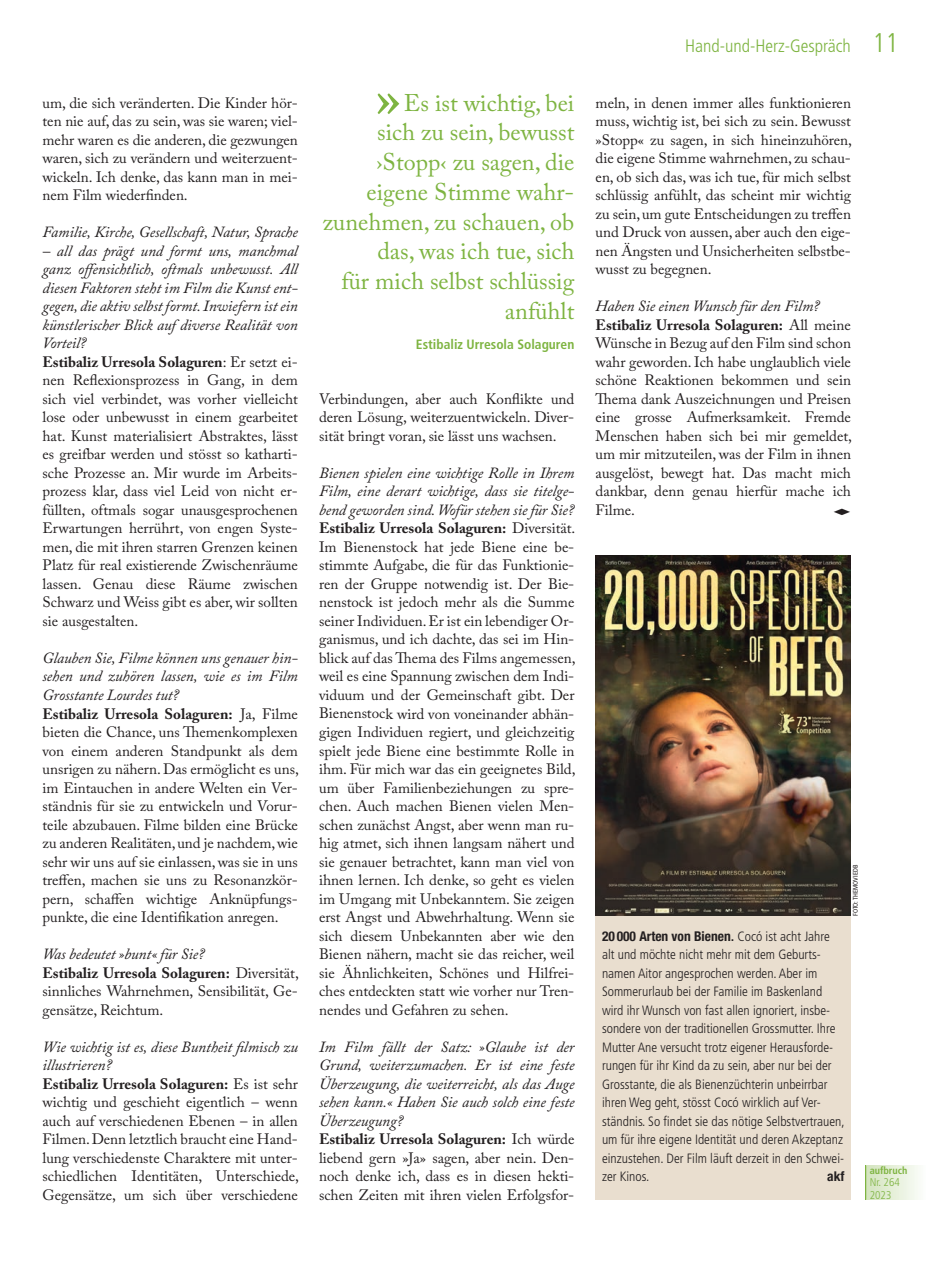
<style>
.page{position:relative;width:936px;height:1276px;background:#fff}
.page>*{position:absolute;margin:0;border:0;box-sizing:border-box;transform-origin:0 0}
.t1{font:62.4px "Adobe Caslon Pro";color:#7eb441}
.t2{font:24px/29.7px "Adobe Caslon Pro";color:#7eb441;text-align:right}
.t3{font:300 condensed 18px "Frutiger LT Std";color:#7eb441}
.t4{font:italic 15.45px/18.5px "Adobe Caslon Pro";letter-spacing:-.005em;color:#231f20;text-align:justify}
.t5{font:15px/18.5px "Adobe Caslon Pro";color:#231f20;text-align:justify}
.t6{font:300 condensed 13.5px/18.5px "Frutiger LT Std";color:#231f20}
.t7{font:700 condensed 13.5px "Helvetica Neue LT Pro";color:#231f20}
.t8{font:700 condensed 13.5px "Frutiger LT Std";color:#7eb441}
.t9{font:300 condensed 11.25px/12.8px "Frutiger LT Std";color:#7eb441}
.t10{font:700 condensed 10.2px "Frutiger LT Std";letter-spacing:-.005em;color:#7eb441}
.t11{font:condensed 6.75px "Frutiger LT Std";color:#231f20}
.s1{font-weight:700}
.s2{font-size:27px}
.s3{font-family:"Frutiger LT Std"}
.s4{font-family:"Frutiger LT Std";font-weight:300}
</style>
<div class="page">
<div style="left:865px;top:1165px;width:60px;height:34px;background:linear-gradient(to right,#d2e3bd,#fbfdf9)"></div>
<hr style="left:865px;top:1165px;width:1px;height:34px;background:#7eb441">
<img style="left:595px;top:555px;width:255px;height:361px">
<div style="left:595px;top:916px;width:255px;height:283px;background:#e9decf"></div>
<p class="t5" style="left:43px;top:93px;width:257px">um, die sich veränderten. Die Kinder hör&shy;ten nie auf, das zu sein, was sie waren; viel&shy;mehr waren es die anderen, die gezwungen waren, sich zu verändern und weiterzuent&shy;wickeln. Ich denke, das kann man in mei&shy;nem Film wiederfinden.</p>
<p class="t4" style="left:43px;top:223px;width:257px">Familie, Kirche, Gesellschaft, Natur, Sprache</p>
<p class="t4" style="left:43px;top:241px;width:257px">– all das prägt und formt uns, manchmal ganz offensichtlich, oftmals unbewusst. All diesen Faktoren steht im Film die Kunst ent&shy;gegen, die aktiv selbst formt. Inwiefern ist ein künstlerischer Blick auf diverse Realität von Vorteil?</p>
<p class="t5" style="left:43px;top:352px;width:257px"><span class="s1">Estibaliz Urresola Solaguren</span>: Er setzt ei&shy;nen Reflexionsprozess in Gang, in dem sich viel verbindet, was vorher vielleicht lose oder unbewusst in einem gearbeitet hat. Kunst materialisiert Abstraktes, lässt es greifbar werden und stösst so katharti&shy;sche Prozesse an. Mir wurde im Arbeits&shy;prozess klar, dass viel Leid von nicht er&shy;füllten, oftmals sogar unausgesprochenen Erwartungen herrührt, von engen Syste&shy;men, die mit ihren starren Grenzen keinen Platz für real existierende Zwischenräume lassen. Genau diese Räume zwischen Schwarz und Weiss gibt es aber, wir sollten sie ausgestalten.</p>
<p class="t4" style="left:43px;top:648px;width:257px">Glauben Sie, Filme können uns genauer hin&shy;sehen und zuhören lassen, wie es im Film Grosstante Lourdes tut?</p>
<p class="t5" style="left:43px;top:704px;width:258px"><span class="s1">Estibaliz Urresola Solaguren:</span> Ja, Filme bieten die Chance, uns Themenkomplexen von einem anderen Standpunkt als dem unsrigen zu nähern. Das ermöglicht es uns, im Eintauchen in andere Welten ein Ver&shy;ständnis für sie zu entwickeln und Vorur&shy;teile abzubauen. Filme bilden eine Brücke zu anderen Realitäten, und je nachdem, wie sehr wir uns auf sie einlassen, was sie in uns treffen, machen sie uns zu Resonanzkör&shy;pern, schaffen wichtige Anknüpfungs&shy;punkte, die eine Identifikation anregen.</p>
<p class="t4" style="left:43px;top:944px;width:164px">Was bedeutet »bunt« für Sie?</p>
<p class="t5" style="left:43px;top:963px;width:258px"><span class="s1">Estibaliz Urresola Solaguren:</span> Diversität, sinnliches Wahrnehmen, Sensibilität, Ge&shy;gensätze, Reichtum.</p>
<p class="t4" style="left:43px;top:1037px;width:257px">Wie wichtig ist es, diese Buntheit filmisch zu illustrieren?</p>
<p class="t5" style="left:43px;top:1074px;width:258px"><span class="s1">Estibaliz Urresola Solaguren:</span> Es ist sehr wichtig und geschieht eigentlich – wenn auch auf verschiedenen Ebenen – in allen Filmen. Denn letztlich braucht eine Hand&shy;lung verschiedenste Charaktere mit unter&shy;schiedlichen Identitäten, Unterschiede, Gegensätze, um sich über verschiedene</p>
<h2 class="t2" style="left:323px;top:87px;width:253px">Es ist wichtig, bei<br>sich zu sein, bewusst ›Stopp‹ zu sagen, die eigene Stimme wahr&shy;zunehmen, zu schauen, ob das, was ich tue, sich<br>für mich selbst schlüssig anfühlt</h2>
<p class="t8" style="left:416px;top:336px;width:160px">Estibaliz Urresola Solaguren</p>
<h1 class="t1" style="left:375px;top:59px;width:27px">»</h1>
<p class="t5" style="left:319px;top:389px;width:257px">Verbindungen, aber auch Konflikte und deren Lösung, weiterzuentwickeln. Diver&shy;sität bringt voran, sie lässt uns wachsen.</p>
<p class="t4" style="left:319px;top:463px;width:257px">Bienen spielen eine wichtige Rolle in Ihrem Film, eine derart wichtige, dass sie titelge&shy;bend geworden sind. Wofür stehen sie für Sie?</p>
<p class="t5" style="left:319px;top:519px;width:258px"><span class="s1">Estibaliz Urresola Solaguren:</span> Diversität.<br>Im Bienenstock hat jede Biene eine be&shy;stimmte Aufgabe, die für das Funktionie&shy;ren der Gruppe notwendig ist. Der Bie&shy;nenstock ist jedoch mehr als die Summe seiner Individuen. Er ist ein lebendiger Or&shy;ganismus, und ich dachte, das sei im Hin&shy;blick auf das Thema des Films angemessen, weil es eine Spannung zwischen dem Indi&shy;viduum und der Gemeinschaft gibt. Der Bienenstock wird von voneinander abhän&shy;gigen Individuen regiert, und gleichzeitig spielt jede Biene eine bestimmte Rolle in ihm. Für mich war das ein geeignetes Bild, um über Familienbeziehungen zu spre&shy;chen. Auch machen Bienen vielen Men&shy;schen zunächst Angst, aber wenn man ru&shy;hig atmet, sich ihnen langsam nähert und sie genauer betrachtet, kann man viel von ihnen lernen. Ich denke, so geht es vielen im Umgang mit Unbekanntem. Sie zeigen erst Angst und Abwehrhaltung. Wenn sie sich diesem Unbekannten aber wie den Bienen nähern, macht sie das reicher, weil sie Ähnlichkeiten, Schönes und Hilfrei&shy;ches entdeckten statt wie vorher nur Tren&shy;nendes und Gefahren zu sehen.</p>
<p class="t4" style="left:319px;top:1037px;width:257px">Im Film fällt der Satz: »Glaube ist der Grund, weiterzumachen. Er ist eine feste Überzeugung, die weiterreicht, als das Auge sehen kann.« Haben Sie auch solch eine feste Überzeugung?</p>
<p class="t5" style="left:319px;top:1129px;width:257px"><span class="s1">Estibaliz Urresola Solaguren:</span> Ich würde liebend gern »Ja» sagen, aber nein. Den&shy;noch denke ich, dass es in diesen hekti&shy;schen Zeiten mit ihren vielen Erfolgsfor-</p>
<p class="t3" style="left:685px;top:36px;width:215px">Hand-und-Herz-Gespräch <span class="s2">11</span></p>
<p class="t5" style="left:595px;top:93px;width:258px">meln, in denen immer alles funktionieren muss, wichtig ist, bei sich zu sein. Bewusst »Stopp« zu sagen, in sich hineinzuhören, die eigene Stimme wahrnehmen, zu schau&shy;en, ob sich das, was ich tue, für mich selbst schlüssig anfühlt, das scheint mir wichtig zu sein, um gute Entscheidungen zu treffen und Druck von aussen, aber auch den eige&shy;nen Ängsten und Unsicherheiten selbstbe&shy;wusst zu begegnen.</p>
<p class="t4" style="left:595px;top:297px;width:226px">Haben Sie einen Wunsch für den Film?</p>
<p class="t5" style="left:595px;top:315px;width:258px"><span class="s1">Estibaliz Urresola Solaguren:</span> All meine Wünsche in Bezug auf den Film sind schon wahr geworden. Ich habe unglaublich viele schöne Reaktionen bekommen und sein Thema dank Auszeichnungen und Preisen eine grosse Aufmerksamkeit. Fremde Menschen haben sich bei mir gemeldet, um mir mitzuteilen, was der Film in ihnen ausgelöst, bewegt hat. Das macht mich dankbar, denn genau hierfür mache ich Filme.</p>
<p class="t7" style="left:602px;top:927px;width:229px">20 000 Arten von Bienen<span class="s3">.</span> <span class="s4">Cocó ist acht Jahre</span></p>
<p class="t6" style="left:602px;top:945px;width:244px">alt und möchte nicht mehr mit dem Geburts&shy;namen Aitor angesprochen werden. Aber im Sommerurlaub bei der Familie im Baskenland wird ihr Wunsch von fast allen ignoriert, insbe&shy;sondere von der traditionellen Grossmutter. Ihre Mutter Ane versucht trotz eigener Herausforde&shy;rungen für ihr Kind da zu sein, aber nur bei der Grosstante, die als Bienenzüchterin unbeirrbar ihren Weg geht, stösst Cocó wirklich auf Ver&shy;ständnis. So findet sie das nötige Selbstvertrauen, um für ihre eigene Identität und deren Akzeptanz einzustehen. Der Film läuft derzeit in den Schwei&shy;zer Kinos.</p>
<p class="t7" style="left:827px;top:1168px;width:19px">akf</p>
<p class="t11" style="left:851px;top:916px;width:53px;rotate:-90deg">FOTO: THEMOVIEDB</p>
<p class="t10" style="left:869px;top:1164px;width:39px">aufbruch</p>
<p class="t9" style="left:869px;top:1176px;width:31px">Nr. 264<br>2023</p>
</div>
